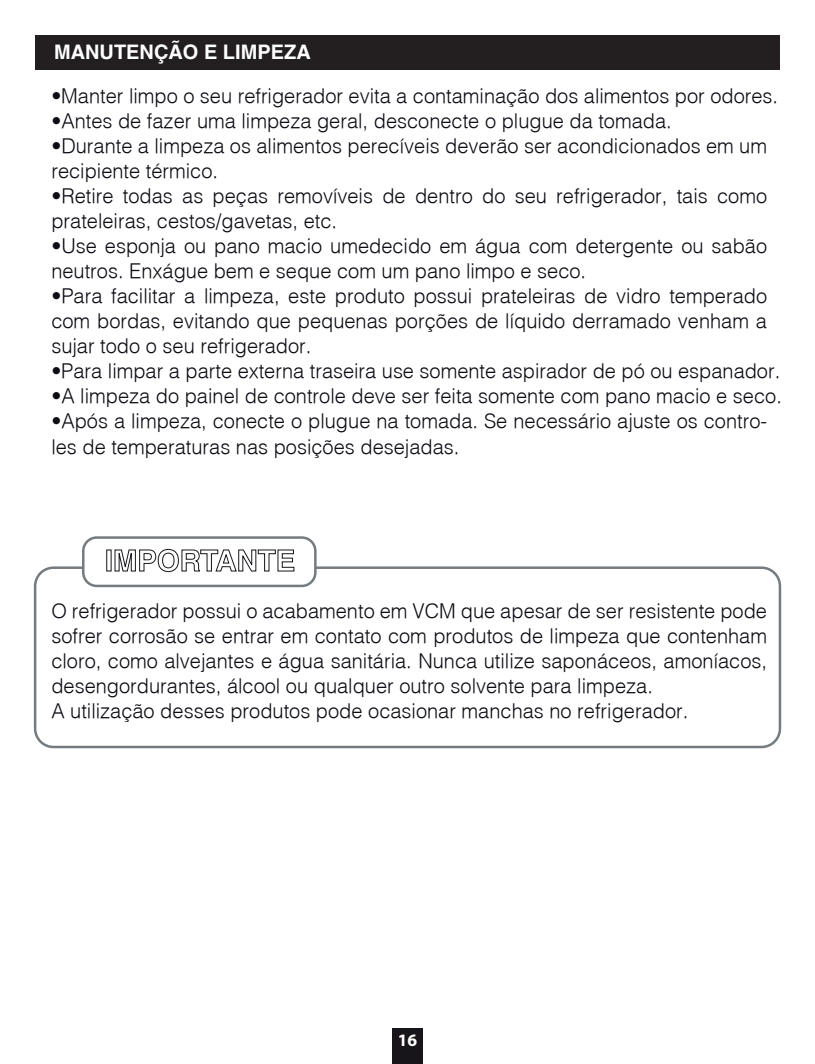
<style>
.page{position:relative;width:815px;height:1064px;background:#fff}
.page>*{position:absolute;margin:0;border:0;box-sizing:border-box;transform-origin:0 0}
.t1{font:300 20px/25px "Helvetica";color:#0d0b13}
.t2{font:700 20px "Helvetica";color:#fff}
.t3{font:700 17.5px "Myriad Pro";color:#fff}
</style>
<div class="page">
<div style="left:392px;top:1028px;width:31px;height:35px;background:#17151a"></div>
<div style="left:35px;top:36px;width:745px;height:34px;background:#231f20"></div>
<div style="left:34px;top:566px;width:747px;height:182px;border:2px solid #757b7e;border-radius:18px"></div>
<div style="left:83px;top:537px;width:232px;height:48px;background:#fff;border-radius:13px"></div>
<div style="left:82px;top:536px;width:235px;height:51px;border:2px solid #757b7e;border-radius:13px"></div>
<div style="left:106px;top:549px;width:5px;height:22px;border:1px solid #17151a"></div>
<svg style="left:114px;top:548px;width:181px;height:25px"></svg>
<p class="t2" style="left:54px;top:40px;width:258px">MANUTENÇÃO E LIMPEZA</p>
<p class="t1" style="left:51px;top:83px;width:728px">•Manter limpo o seu refrigerador evita a contaminação dos alimentos por odores.</p>
<p class="t1" style="left:51px;top:108px;width:622px">•Antes de fazer uma limpeza geral, desconecte o plugue da tomada.</p>
<p class="t1" style="left:51px;top:133px;width:717px">•Durante a limpeza os alimentos perecíveis deverão ser acondicionados em um recipiente térmico.</p>
<p class="t1" style="left:51px;top:183px;width:717px">•Retire todas as peças removíveis de dentro do seu refrigerador, tais como prateleiras, cestos/gavetas, etc.</p>
<p class="t1" style="left:51px;top:233px;width:717px">•Use esponja ou pano macio umedecido em água com detergente ou sabão neutros. Enxágue bem e seque com um pano limpo e seco.</p>
<p class="t1" style="left:51px;top:283px;width:717px;text-align:justify">•Para facilitar a limpeza, este produto possui prateleiras de vidro temperado com bordas, evitando que pequenas porções de líquido derramado venham a sujar todo o seu refrigerador.</p>
<p class="t1" style="left:51px;top:358px;width:730px">•Para limpar a parte externa traseira use somente aspirador de pó ou espanador.</p>
<p class="t1" style="left:51px;top:383px;width:732px">•A limpeza do painel de controle deve ser feita somente com pano macio e seco.</p>
<p class="t1" style="left:51px;top:408px;width:717px">•Após a limpeza, conecte o plugue na tomada. Se necessário ajuste os contro&shy;les de temperaturas nas posições desejadas.</p>
<p class="t1" style="left:51px;top:597px;width:717px">O refrigerador possui o acabamento em VCM que apesar de ser resistente pode sofrer corrosão se entrar em contato com produtos de limpeza que contenham cloro, como alvejantes e água sanitária. Nunca utilize saponáceos, amoníacos, desengordurantes, álcool ou qualquer outro solvente para limpeza.<br>A utilização desses produtos pode ocasionar manchas no refrigerador.</p>
<p class="t3" style="left:398px;top:1028px;width:21px">16</p>
</div>
